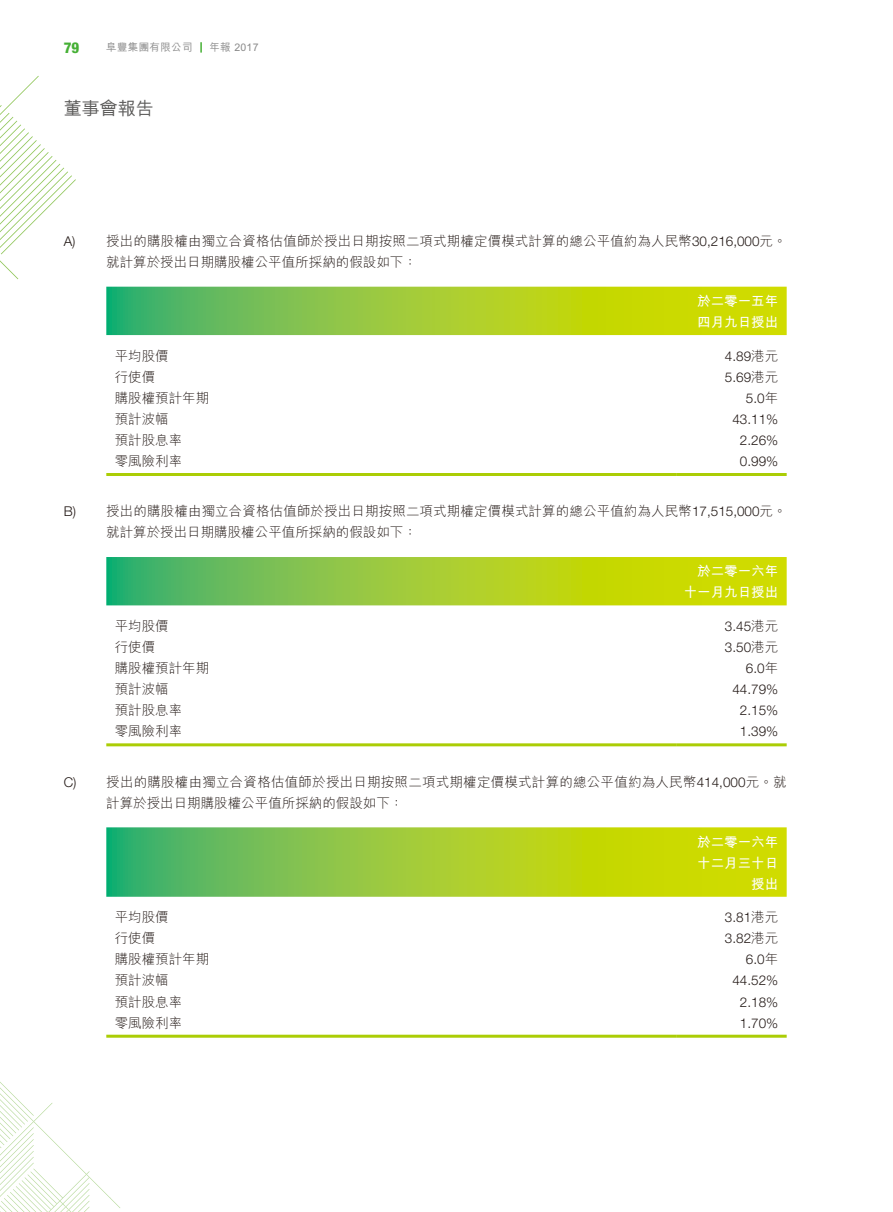
<style>
.page{position:relative;width:893px;height:1212px;background:#fff}
.page>*{position:absolute;margin:0;border:0;box-sizing:border-box;transform-origin:0 0}
.t1{font:500 18px "M Hei HK";color:#595857}
.t2{font:800 condensed 15px "Helvetica Neue LT Std";color:#46b035}
.t3{font:300 13.5px "M Hei HK";color:#231916}
.t4{font:300 13.5px "Helvetica Neue LT Std";color:#231916}
.t5{font:700 13.5px/21px "M Hei HK";color:#fff;text-align:right}
.t6{font:500 10.5px "M Hei HK";letter-spacing:.03em;color:#898989}
.s1{font-family:"Helvetica Neue LT Std"}
.s2{font-family:"M Hei HK"}
</style>
<div class="page">
<svg style="left:0;top:1082px;width:121px;height:130px"></svg>
<svg style="left:200px;top:42px;width:2px;height:11px"></svg>
<svg style="left:0;top:76px;width:76px;height:204px"></svg>
<svg style="left:106px;top:287px;width:681px;height:48px;background:#9bcb30"></svg>
<hr style="left:106px;top:473px;width:570px;height:3px;background:#abcd05">
<hr style="left:676px;top:473px;width:111px;height:3px;background:#abcd05">
<svg style="left:106px;top:557px;width:681px;height:48px;background:#9bcb30"></svg>
<hr style="left:106px;top:743px;width:570px;height:3px;background:#abcd05">
<hr style="left:676px;top:743px;width:111px;height:3px;background:#abcd05">
<svg style="left:106px;top:827px;width:681px;height:70px;background:#9ccb32"></svg>
<hr style="left:106px;top:1035px;width:570px;height:3px;background:#abcd05">
<hr style="left:676px;top:1035px;width:111px;height:3px;background:#abcd05">
<p class="t2" style="left:64px;top:38px;width:17px">79</p>
<p class="t6" style="left:106px;top:40px;width:88px">阜豐集團有限公司</p>
<h1 class="t1" style="left:64px;top:95px;width:91px">董事會報告</h1>
<p class="t6" style="left:209px;top:40px;width:51px">年報 2017</p>
<p class="t4" style="left:64px;top:233px;width:13px">A)</p>
<p class="t4" style="left:64px;top:503px;width:14px">B)</p>
<p class="t4" style="left:64px;top:773px;width:14px">C)</p>
<p class="t3" style="left:106px;top:234px;width:682px">授出的購股權由獨立合資格估值師於授出日期按照二項式期權定價模式計算的總公平值約為人民幣<span class="s1">30,216,000</span>元。</p>
<p class="t3" style="left:106px;top:255px;width:312px">就計算於授出日期購股權公平值所採納的假設如下：</p>
<p class="t3" style="left:115px;top:349px;width:55px">平均股價</p>
<p class="t3" style="left:115px;top:370px;width:42px">行使價</p>
<p class="t3" style="left:115px;top:391px;width:96px">購股權預計年期</p>
<p class="t3" style="left:115px;top:412px;width:55px">預計波幅</p>
<p class="t3" style="left:115px;top:433px;width:69px">預計股息率</p>
<p class="t5" style="left:697px;top:289px;width:82px;text-align:left">於二零一五年四月九日授出</p>
<p class="t4" style="left:725px;top:348px;width:55px">4.89<span class="s2">港元</span></p>
<p class="t4" style="left:725px;top:369px;width:55px">5.69<span class="s2">港元</span></p>
<p class="t4" style="left:746px;top:390px;width:34px">5.0<span class="s2">年</span></p>
<p class="t4" style="left:732px;top:411px;width:47px">43.11%</p>
<p class="t4" style="left:740px;top:432px;width:40px">2.26%</p>
<p class="t3" style="left:115px;top:454px;width:69px">零風險利率</p>
<p class="t3" style="left:106px;top:504px;width:682px">授出的購股權由獨立合資格估值師於授出日期按照二項式期權定價模式計算的總公平值約為人民幣<span class="s1">17,515,000</span>元。</p>
<p class="t4" style="left:740px;top:453px;width:40px">0.99%</p>
<p class="t3" style="left:106px;top:525px;width:312px">就計算於授出日期購股權公平值所採納的假設如下：</p>
<p class="t3" style="left:115px;top:619px;width:55px">平均股價</p>
<p class="t3" style="left:115px;top:640px;width:42px">行使價</p>
<p class="t3" style="left:115px;top:661px;width:96px">購股權預計年期</p>
<p class="t3" style="left:115px;top:682px;width:55px">預計波幅</p>
<p class="t3" style="left:115px;top:703px;width:69px">預計股息率</p>
<p class="t5" style="left:684px;top:560px;width:96px">於二零一六年十一月九日授出</p>
<p class="t4" style="left:725px;top:618px;width:55px">3.45<span class="s2">港元</span></p>
<p class="t4" style="left:725px;top:639px;width:55px">3.50<span class="s2">港元</span></p>
<p class="t4" style="left:746px;top:660px;width:34px">6.0<span class="s2">年</span></p>
<p class="t4" style="left:732px;top:681px;width:47px">44.79%</p>
<p class="t4" style="left:740px;top:702px;width:40px">2.15%</p>
<p class="t3" style="left:115px;top:724px;width:69px">零風險利率</p>
<p class="t3" style="left:106px;top:775px;width:682px">授出的購股權由獨立合資格估值師於授出日期按照二項式期權定價模式計算的總公平值約為人民幣<span class="s1">414,000</span>元。就</p>
<p class="t4" style="left:740px;top:723px;width:40px">1.39%</p>
<p class="t3" style="left:106px;top:796px;width:298px">計算於授出日期購股權公平值所採納的假設如下：</p>
<p class="t3" style="left:115px;top:910px;width:55px">平均股價</p>
<p class="t5" style="left:697px;top:830px;width:82px">於二零一六年十二月三十日授出</p>
<p class="t4" style="left:725px;top:909px;width:55px">3.81<span class="s2">港元</span></p>
<p class="t3" style="left:115px;top:931px;width:42px">行使價</p>
<p class="t4" style="left:725px;top:930px;width:55px">3.82<span class="s2">港元</span></p>
<p class="t3" style="left:115px;top:952px;width:96px">購股權預計年期</p>
<p class="t4" style="left:746px;top:951px;width:34px">6.0<span class="s2">年</span></p>
<p class="t3" style="left:115px;top:973px;width:55px">預計波幅</p>
<p class="t4" style="left:732px;top:972px;width:47px">44.52%</p>
<p class="t3" style="left:115px;top:994px;width:69px">預計股息率</p>
<p class="t4" style="left:740px;top:993px;width:40px">2.18%</p>
<p class="t3" style="left:115px;top:1016px;width:69px">零風險利率</p>
<p class="t4" style="left:740px;top:1014px;width:40px">1.70%</p>
</div>
